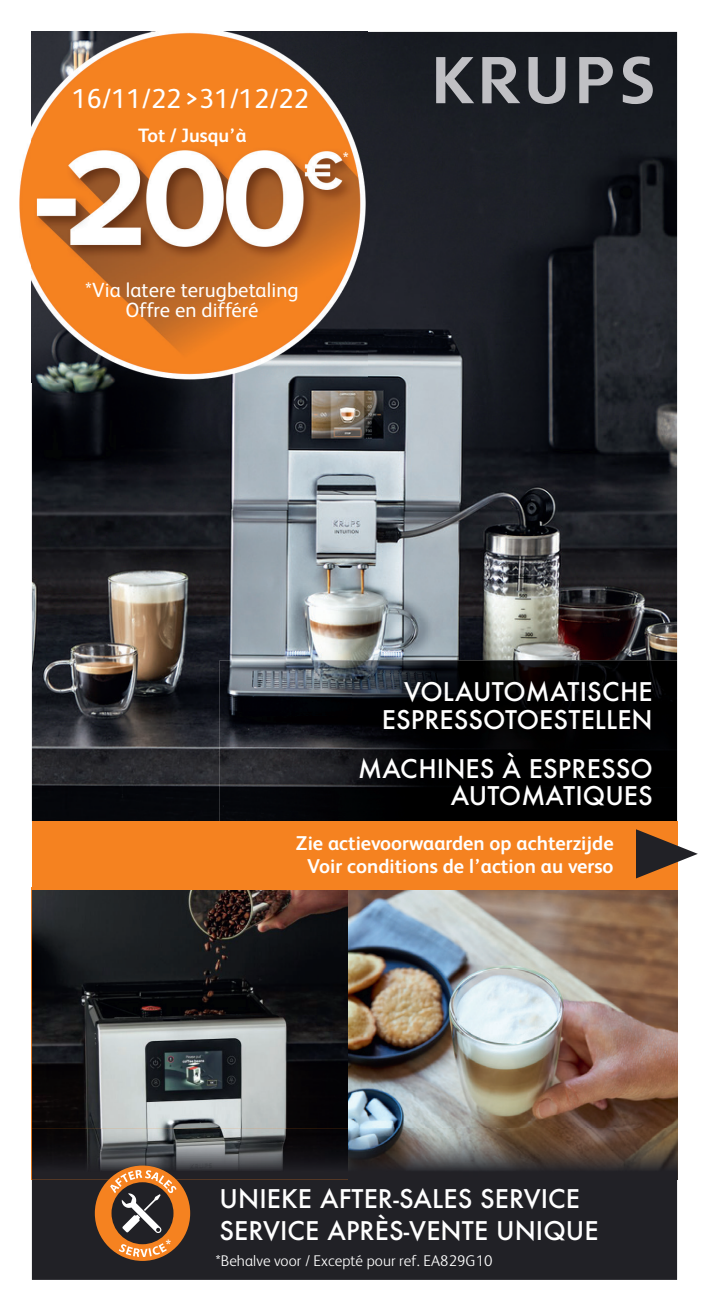
<style>
.page{position:relative;width:709px;height:1312px;background:#fff}
.page>*{position:absolute;margin:0;border:0;box-sizing:border-box;transform-origin:0 0}
.t1{font:27.5px "FS Albert";letter-spacing:.005em;color:#fff}
.t2{font:500 25px/27.5px "Futura";letter-spacing:.005em;color:#fff;text-align:right}
.t3{font:20.5px/20.5px "FS Albert";letter-spacing:.005em;color:#fff;text-align:center}
.t4{font:700 20px/22.5px "FS Albert";color:#fff;text-align:center}
.t5{font:700 19.25px "FS Albert";color:#fff}
.t6{font:18px "FS Albert";color:#fff}
.t7{font:17.5px "FS Albert";color:#fff}
.t8{font:300 15.5px "FS Albert";letter-spacing:.005em;color:#fff}
</style>
<div class="page">
<img style="left:32px;top:32px;width:645px;height:789px">
<img style="left:220px;top:660px;width:457px;height:161px">
<img style="left:32px;top:889px;width:317px;height:239px">
<img style="left:349px;top:889px;width:328px;height:239px">
<div style="left:32px;top:821px;width:645px;height:68px;background:#f58220"></div>
<svg style="left:636px;top:829px;width:62px;height:49px"></svg>
<img style="left:32px;top:1128px;width:645px;height:151px">
<img style="left:32px;top:1128px;width:321px;height:51px">
<img style="left:352px;top:673px;width:317px;height:148px">
<svg style="left:623px;top:56px;width:30px;height:48px"></svg>
<svg style="left:436px;top:57px;width:38px;height:46px;background:#727479"></svg>
<svg style="left:579px;top:57px;width:34px;height:46px;background:#707277"></svg>
<svg style="left:528px;top:57px;width:37px;height:47px;background:#6f7176"></svg>
<svg style="left:482px;top:57px;width:38px;height:46px;background:#7a7c81"></svg>
<img style="left:19px;top:31px;width:348px;height:351px">
<img style="left:32px;top:32px;width:335px;height:350px">
<div style="left:95px;top:1165px;width:95px;height:95px;background:#f58220;border-radius:50%"></div>
<div style="left:111px;top:1181px;width:62px;height:62px;background:#212126;border-radius:50%"></div>
<svg style="left:110px;top:1169px;width:66px;height:63px"></svg>
<svg style="left:119px;top:1242px;width:48px;height:14px"></svg>
<p class="t1" style="left:72px;top:83px;width:239px">16/11/22 &gt;31/12/22</p>
<p class="t5" style="left:138px;top:125px;width:110px">Tot / Jusqu’à</p>
<p class="t6" style="left:343px;top:148px;width:8px">*</p>
<p class="t3" style="left:85px;top:279px;width:215px">*Via latere terugbetaling<br>Offre en différé</p>
<p class="t2" style="left:382px;top:678px;width:272px">VOLAUTOMATISCHE<br>ESPRESSOTOESTELLEN</p>
<p class="t2" style="left:358px;top:754px;width:296px">MACHINES À ESPRESSO<br>AUTOMATIQUES</p>
<p class="t4" style="left:296px;top:831px;width:319px">Zie actievoorwaarden op achterzijde<br>Voir conditions de l’action au verso</p>
<p class="t7" style="left:166px;top:1235px;width:7px">*</p>
<p class="t2" style="left:219px;top:1181px;width:380px;line-height:32px;text-align:left">UNIEKE AFTER-SALES SERVICE<br>SERVICE APRÈS-VENTE UNIQUE</p>
<p class="t8" style="left:216px;top:1251px;width:278px">*Behalve voor / Excepté pour ref. EA829G10</p>
</div>
